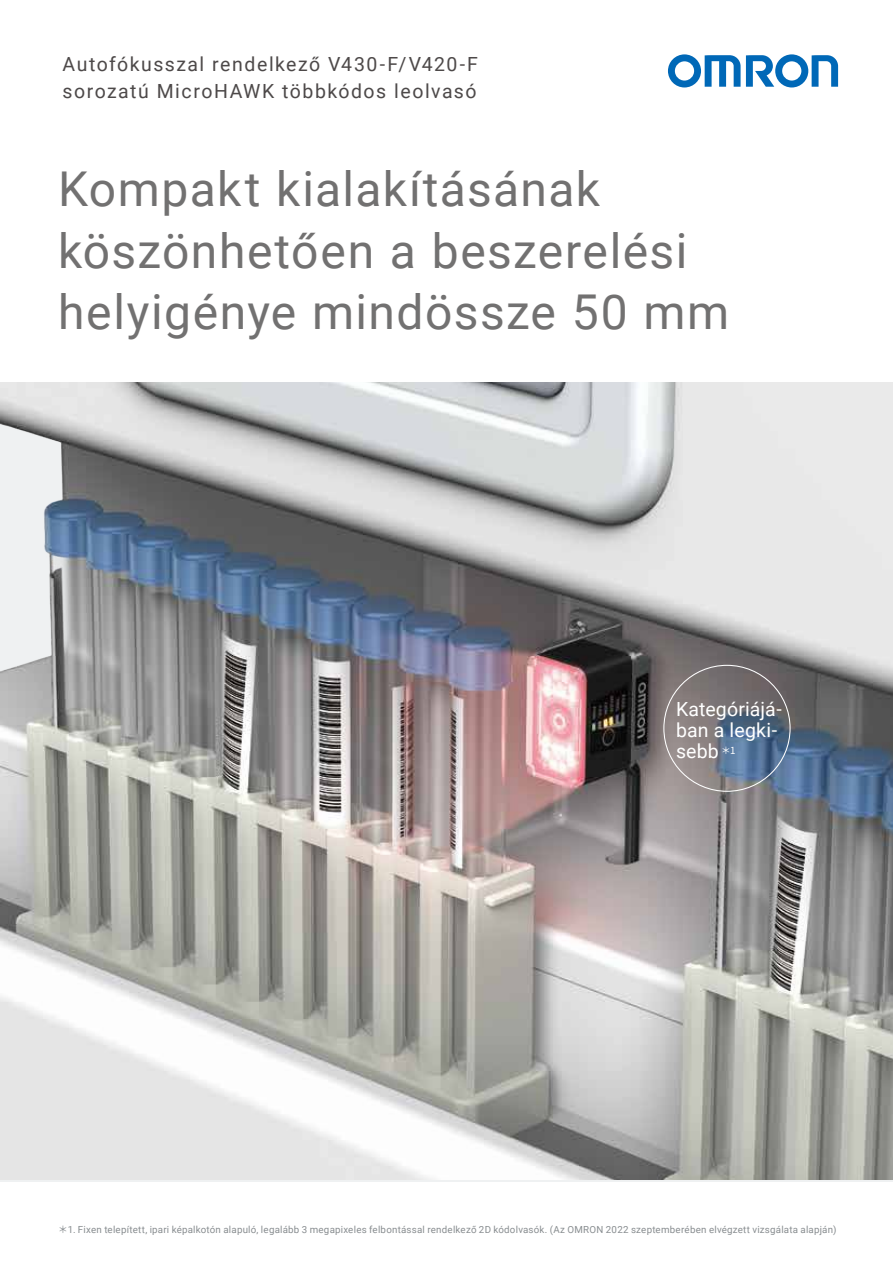
<style>
.page{position:relative;width:893px;height:1263px;background:#fff}
.page>*{position:absolute;margin:0;border:0;box-sizing:border-box;transform-origin:0 0}
.t1{font:48px/61.5px "Roboto";letter-spacing:.03em;color:#727171}
.t2{font:19.5px/27px "Roboto";letter-spacing:.075em;color:#4d4949}
.t3{font:19.5px/21px "Roboto";letter-spacing:.01em;color:#fff}
.t4{font:9.75px "Roboto";letter-spacing:.025em;color:#888d90}
.s1{font-family:"Source Han Sans"}
</style>
<div class="page">
<svg style="left:668px;top:54px;width:170px;height:33px"></svg>
<img style="left:0;top:382px;width:893px;height:797px">
<h2 class="t2" style="left:63px;top:50px;width:417px">Autofókusszal rendelkező V430-F/V420-F sorozatú MicroHAWK többkódos leolvasó</h2>
<h1 class="t1" style="left:58px;top:157px;width:672px">Kompakt kialakításának köszönhetően a beszerelési helyigénye mindössze 50 mm</h1>
<h2 class="t3" style="left:676px;top:697px;width:107px">Kategóriájá&shy;ban a legki&shy;sebb <sup>＊1</sup></h2>
<p class="t4" style="left:58px;top:1222px;width:780px"><span class="s1">＊</span>1. Fixen telepített, ipari képalkotón alapuló, legalább 3 megapixeles felbontással rendelkező 2D kódolvasók. (Az OMRON 2022 szeptemberében elvégzett vizsgálata alapján)</p>
</div>
